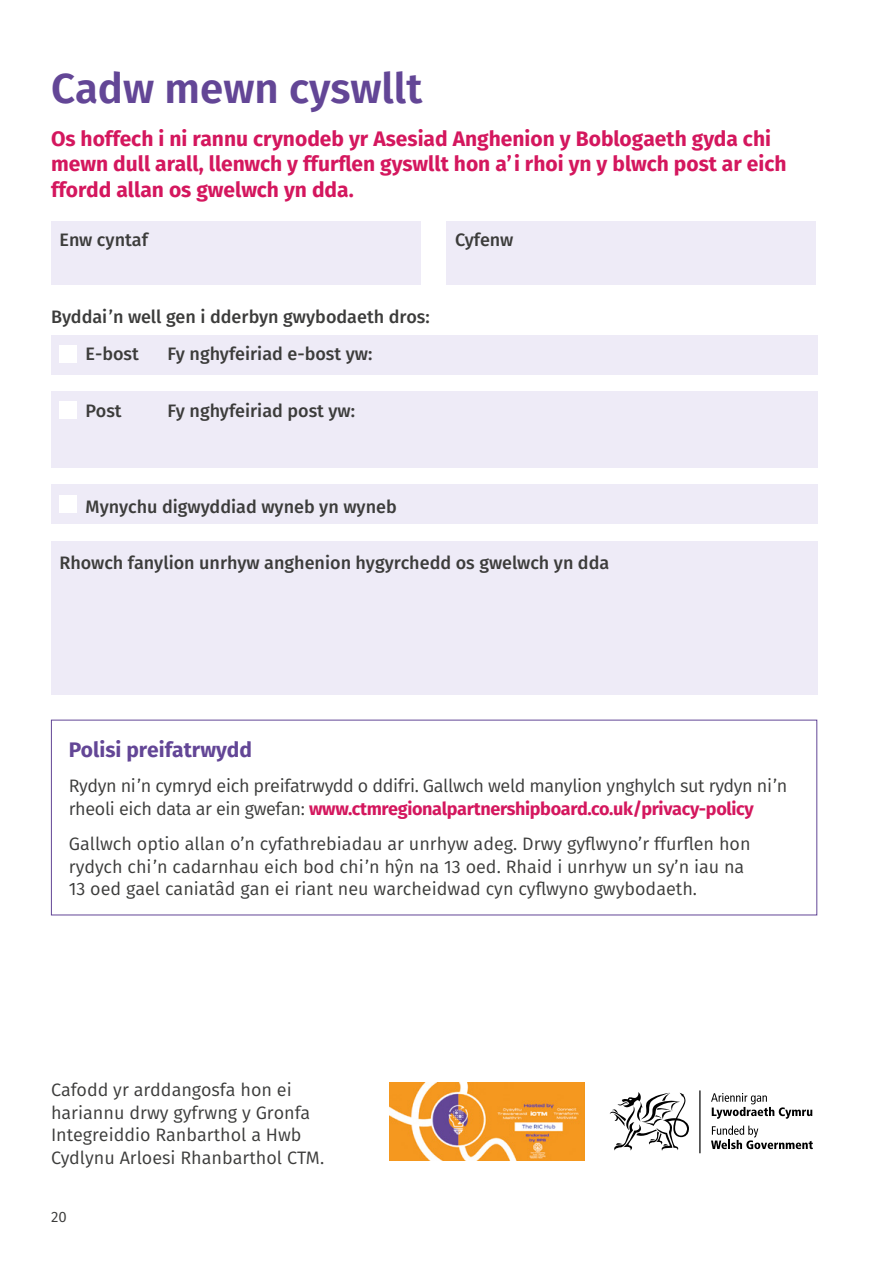
<style>
.page{position:relative;width:893px;height:1263px;background:#fff}
.page>*{position:absolute;margin:0;border:0;box-sizing:border-box;transform-origin:0 0}
.t1{font:600 42px "Fira Sans";color:#634696}
.t2{font:700 21px/25.5px "Fira Sans";color:#d4175e}
.t3{font:700 21px "Fira Sans";color:#634696}
.t4{font:18px/22.5px "Fira Sans";color:#3c3c3b}
.t5{font:500 18px "Fira Sans";color:#3c3c3b}
.t6{font:18px/22.5px "Fira Sans";letter-spacing:-.02em;color:#3c3c3b}
.t7{font:15px "Fira Sans";color:#3c3c3b}
.s1{font-weight:700;color:#d4175e}
</style>
<div class="page">
<img style="left:389px;top:1083px;width:196px;height:78px">
<hr style="left:699px;top:1090px;width:1px;height:63px;background:#000">
<svg style="left:711px;top:1093px;width:101px;height:26px"></svg>
<svg style="left:711px;top:1125px;width:102px;height:24px"></svg>
<svg style="left:610px;top:1092px;width:79px;height:59px"></svg>
<div style="left:51px;top:221px;width:370px;height:64px;background:#eeebf7"></div>
<div style="left:446px;top:221px;width:370px;height:64px;background:#eeebf7"></div>
<div style="left:51px;top:335px;width:766px;height:39px;background:#eeebf7"></div>
<div style="left:60px;top:346px;width:17px;height:17px;background:#fff"></div>
<div style="left:51px;top:391px;width:766px;height:77px;background:#eeebf7"></div>
<div style="left:60px;top:402px;width:17px;height:17px;background:#fff"></div>
<div style="left:51px;top:485px;width:766px;height:39px;background:#eeebf7"></div>
<div style="left:60px;top:495px;width:17px;height:17px;background:#fff"></div>
<div style="left:51px;top:541px;width:766px;height:153px;background:#eeebf7"></div>
<h1 class="t1" style="left:51px;top:54px;width:373px">Cadw mewn cyswllt</h1>
<p class="t2" style="left:51px;top:124px;width:737px">Os hoffech i ni rannu crynodeb yr Asesiad Anghenion y Boblogaeth gyda chi mewn dull arall, llenwch y ffurflen gyswllt hon a’i rhoi yn y blwch post ar eich ffordd allan os gwelwch yn dda.</p>
<p class="t5" style="left:60px;top:226px;width:90px">Enw cyntaf</p>
<p class="t5" style="left:455px;top:226px;width:60px">Cyfenw</p>
<p class="t5" style="left:51px;top:302px;width:380px">Byddai’n well gen i dderbyn gwybodaeth dros:</p>
<p class="t5" style="left:86px;top:340px;width:55px">E-bost</p>
<p class="t5" style="left:168px;top:340px;width:206px">Fy nghyfeiriad e-bost yw:</p>
<p class="t5" style="left:86px;top:396px;width:38px">Post</p>
<p class="t5" style="left:168px;top:396px;width:189px">Fy nghyfeiriad post yw:</p>
<p class="t5" style="left:86px;top:492px;width:313px">Mynychu digwyddiad wyneb yn wyneb</p>
<p class="t5" style="left:60px;top:548px;width:551px">Rhowch fanylion unrhyw anghenion hygyrchedd os gwelwch yn dda</p>
<p class="t3" style="left:69px;top:732px;width:185px">Polisi preifatrwydd</p>
<p class="t6" style="left:69px;top:774px;width:720px">Rydyn ni’n cymryd eich preifatrwydd o ddifri. Gallwch weld manylion ynghylch sut rydyn ni’n rheoli eich data ar ein gwefan: <span class="s1">www.ctmregionalpartnershipboard.co.uk/privacy-policy</span></p>
<p class="t4" style="left:69px;top:832px;width:683px">Gallwch optio allan o’n cyfathrebiadau ar unrhyw adeg. Drwy gyflwyno’r ffurflen hon rydych chi’n cadarnhau eich bod chi’n hŷn na 13 oed. Rhaid i unrhyw un sy’n iau na<br>13 oed gael caniatâd gan ei riant neu warcheidwad cyn cyflwyno gwybodaeth.</p>
<p class="t4" style="left:51px;top:1078px;width:275px">Cafodd yr arddangosfa hon ei hariannu drwy gyfrwng y Gronfa<br>Integreiddio Ranbarthol a Hwb<br>Cydlynu Arloesi Rhanbarthol CTM.</p>
<p class="t7" style="left:51px;top:1205px;width:17px">20</p>
</div>
